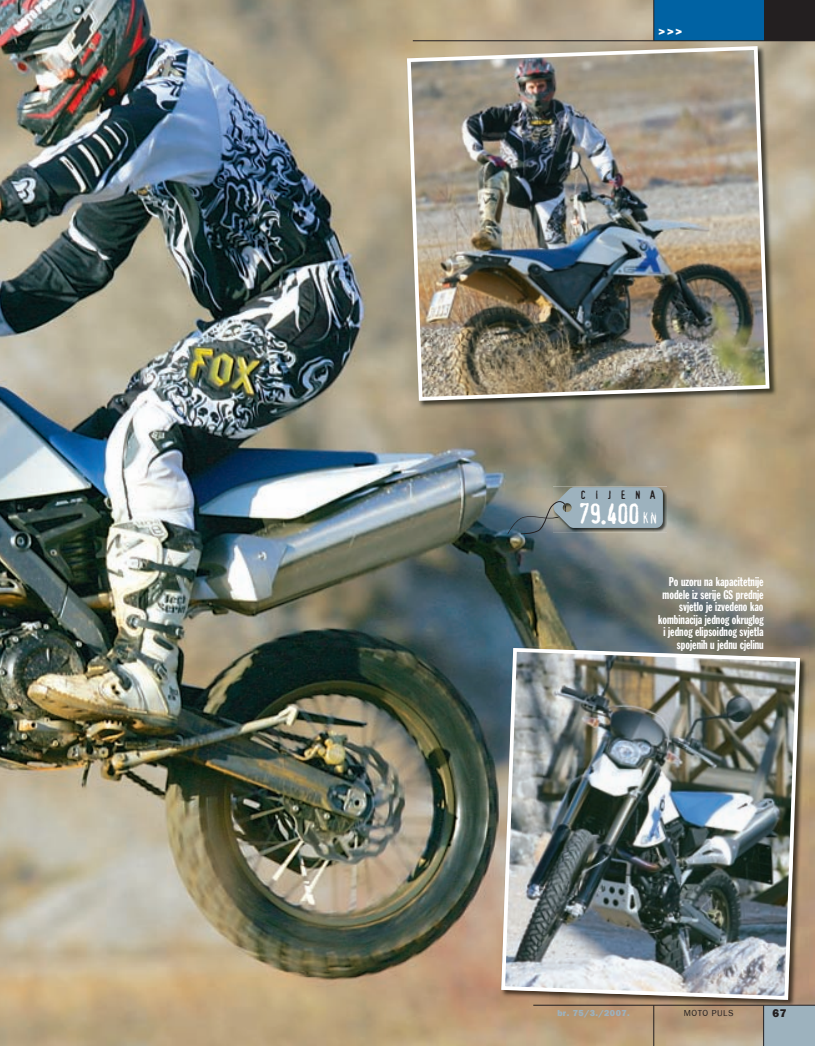
<style>
.page{position:relative;width:815px;height:1046px;background:#fff}
.page>*{position:absolute;margin:0;border:0;box-sizing:border-box;transform-origin:0 0}
.t1{font:27.5px "Confidential";color:#fff}
.t2{font:12.5px/12.5px "Franklin Gothic Extra Cond";color:#fff;text-align:right}
.t3{font:11.25px "Confidential";letter-spacing:.8em;color:#231f20}
.t4{font:800 11.25px "Franklin Gothic";color:#fff}
.t5{font:800 11.25px "Franklin Gothic";color:#231f20}
.t6{font:800 8.75px "Franklin Gothic";letter-spacing:.05em;color:#9db2be}
.t7{font:8.75px "Franklin Gothic";letter-spacing:.05em;color:#231f20}
.s1{font-size:16.25px}
</style>
<div class="page">
<img style="left:0;top:0;width:815px;height:1045px">
<img style="left:406px;top:45px;width:372px;height:364px">
<img style="left:407px;top:46px;width:362px;height:355px">
<div style="left:407px;top:46px;width:362px;height:354px;border:4px solid #fff;border-radius:12px"></div>
<img style="left:500px;top:647px;width:308px;height:360px">
<img style="left:499px;top:646px;width:303px;height:355px">
<img style="left:553px;top:486px;width:114px;height:46px">
<svg style="left:507px;top:487px;width:156px;height:47px;background:#8e9da1"></svg>
<div style="left:764px;top:0;width:51px;height:41px;background:#231f20"></div>
<div style="left:654px;top:0;width:110px;height:41px;background:#0062a3"></div>
<hr style="left:413px;top:41px;width:402px;height:1px;background:#231f20">
<hr style="left:654px;top:0;width:1px;height:41px;background:#231f20">
<div style="left:764px;top:1005px;width:51px;height:40px;background:#9db2be"></div>
<hr style="left:654px;top:1005px;width:1px;height:40px;background:#231f20">
<hr style="left:763px;top:1005px;width:1px;height:40px;background:#231f20">
<hr style="left:533px;top:1004px;width:282px;height:1px;background:#231f20">
<p class="t4" style="left:659px;top:27px;width:25px">&gt;&gt;&gt;</p>
<p class="t3" style="left:580px;top:490px;width:76px">CIJENA</p>
<h1 class="t1" style="left:578px;top:502px;width:82px">79.400 <span class="s1">kn</span></h1>
<p class="t2" style="left:658px;top:576px;width:107px">Po uzoru na kapacitetnije modele iz serije GS prednje svjetlo je izvedeno kao kombinacija jednog okruglog i jednog elipsoidnog svjetla spojenih u jednu cjelinu</p>
<p class="t6" style="left:557px;top:1010px;width:74px">br. 75/3./2007.</p>
<p class="t7" style="left:684px;top:1010px;width:51px">MOTO PULS</p>
<p class="t5" style="left:772px;top:1008px;width:16px">67</p>
</div>
